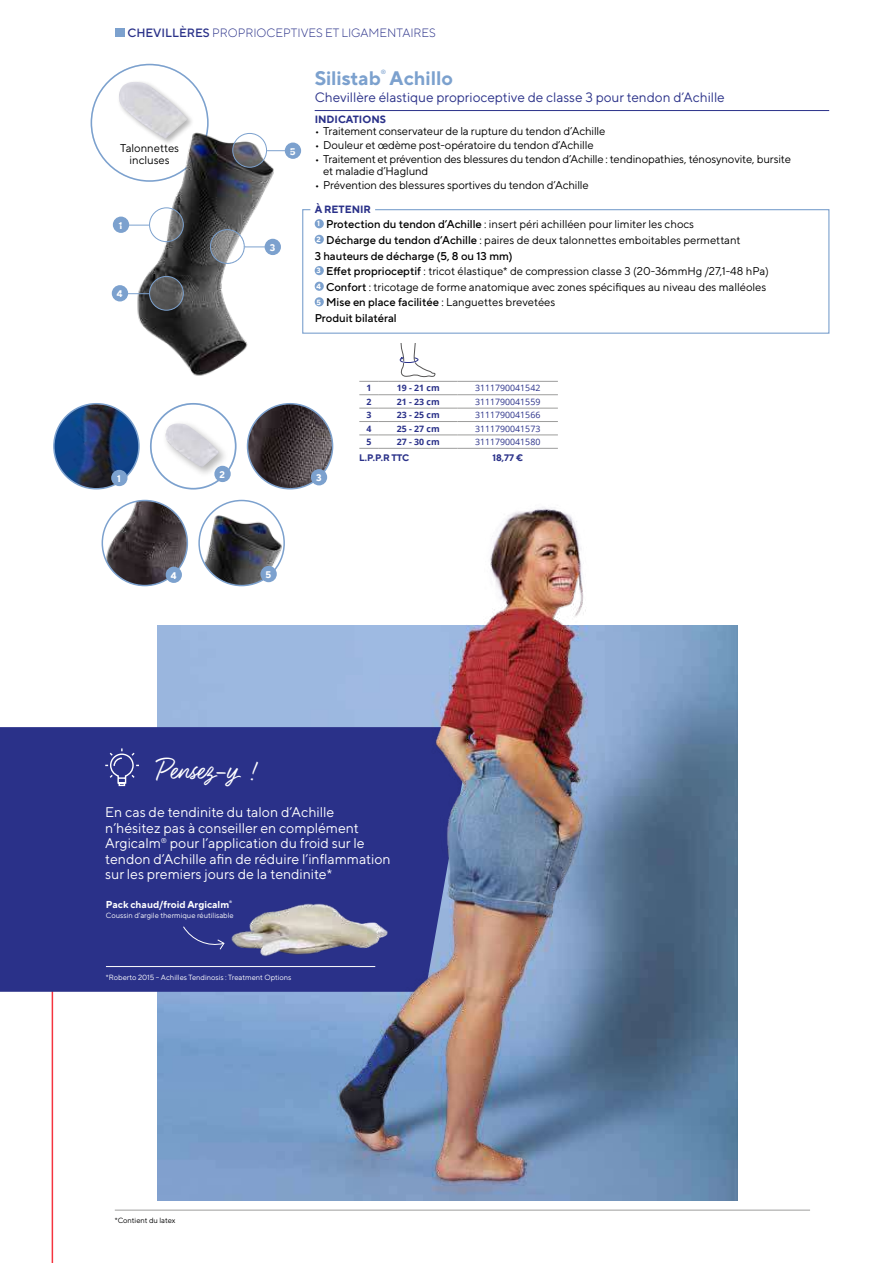
<style>
.page{position:relative;width:893px;height:1263px;background:#fff}
.page>*{position:absolute;margin:0;border:0;box-sizing:border-box;transform-origin:0 0}
.t1{font:31.05px "Felt That";letter-spacing:-.005em;color:#fff}
.t2{font:700 19.5px "TT Norms Pro";color:#7ca1ce}
.t3{font:13.95px/15.5px "TT Norms Pro";color:#fff}
.t4{font:13.5px "TT Norms Pro";color:#2a3189}
.t5{font:300 12px "TT Norms Pro";color:#2a3189}
.t6{font:11.25px/15.6px "TT Norms Pro";letter-spacing:-.01em;color:#000}
.t7{font:700 10.5px "TT Norms Pro";color:#2a3189}
.t8{font:700 10.05px "TT Norms Pro";color:#fff}
.t9{font:700 9.6px "TT Norms Pro";color:#fff}
.t10{font:700 9.45px "TT Norms Pro";color:#2a3189}
.t11{font:8.7px "Open Sans";color:#2a3189}
.t12{font:700 8.7px "Open Sans";color:#2a3189}
.t13{font:7.5px "TT Norms Pro";color:#fff}
.t14{font:7.5px "TT Norms Pro";letter-spacing:-.005em;color:#000}
.t15{font:500 6.15px "TT Norms Pro";color:#7ca1ce}
.t16{font:700 3.45px "TT Norms Pro";color:#fff}
.s1{font-weight:500}
</style>
<div class="page">
<img style="left:157px;top:625px;width:580px;height:575px">
<svg style="left:359px;top:381px;width:20px;height:1px"></svg>
<hr style="left:379px;top:381px;width:79px;height:1px;background:#9d9d9c">
<hr style="left:458px;top:381px;width:100px;height:1px;background:#9d9d9c">
<svg style="left:359px;top:394px;width:20px;height:1px"></svg>
<hr style="left:379px;top:394px;width:79px;height:1px;background:#9d9d9c">
<hr style="left:458px;top:394px;width:100px;height:1px;background:#9d9d9c">
<svg style="left:359px;top:408px;width:20px;height:1px"></svg>
<hr style="left:379px;top:408px;width:79px;height:1px;background:#9d9d9c">
<hr style="left:458px;top:408px;width:100px;height:1px;background:#9d9d9c">
<svg style="left:359px;top:421px;width:20px;height:1px"></svg>
<hr style="left:379px;top:421px;width:79px;height:1px;background:#9d9d9c">
<hr style="left:458px;top:421px;width:100px;height:1px;background:#9d9d9c">
<svg style="left:359px;top:434px;width:20px;height:1px"></svg>
<hr style="left:379px;top:434px;width:79px;height:1px;background:#9d9d9c">
<hr style="left:458px;top:434px;width:100px;height:1px;background:#9d9d9c">
<svg style="left:359px;top:448px;width:20px;height:1px"></svg>
<hr style="left:379px;top:448px;width:79px;height:1px;background:#9d9d9c">
<hr style="left:458px;top:448px;width:100px;height:1px;background:#9d9d9c">
<svg style="left:400px;top:343px;width:36px;height:34px"></svg>
<div style="left:116px;top:80px;width:79px;height:66px;background:#000;opacity:.3"></div>
<img style="left:118px;top:82px;width:69px;height:57px">
<img style="left:132px;top:130px;width:144px;height:246px">
<div style="left:113px;top:217px;width:16px;height:16px;background:#7ca1ce;border-radius:50%"></div>
<div style="left:112px;top:285px;width:16px;height:16px;background:#7ca1ce;border-radius:50%"></div>
<div style="left:265px;top:239px;width:16px;height:16px;background:#7ca1ce;border-radius:50%"></div>
<div style="left:285px;top:143px;width:16px;height:16px;background:#7ca1ce;border-radius:50%"></div>
<svg style="left:129px;top:225px;width:20px;height:1px"></svg>
<svg style="left:128px;top:293px;width:21px;height:1px"></svg>
<svg style="left:267px;top:150px;width:18px;height:1px"></svg>
<svg style="left:150px;top:208px;width:33px;height:34px"></svg>
<div style="left:149px;top:207px;width:35px;height:35px;border:1px solid #7ca1ce;border-radius:50%"></div>
<svg style="left:150px;top:276px;width:33px;height:34px"></svg>
<div style="left:149px;top:276px;width:35px;height:35px;border:1px solid #7ca1ce;border-radius:50%"></div>
<svg style="left:209px;top:228px;width:64px;height:37px"></svg>
<div style="left:210px;top:229px;width:35px;height:35px;border:1px solid #7ca1ce;border-radius:50%"></div>
<svg style="left:233px;top:133px;width:34px;height:34px"></svg>
<div style="left:232px;top:133px;width:35px;height:35px;border:1px solid #7ca1ce;border-radius:50%"></div>
<div style="left:115px;top:28px;width:10px;height:9px;background:#7ca1ce"></div>
<hr style="left:52px;top:771px;width:1px;height:492px;background:#f5333f">
<hr style="left:315px;top:110px;width:514px;height:1px;background:#2a3189">
<svg style="left:302px;top:209px;width:528px;height:125px"></svg>
<div style="left:0;top:727px;width:295px;height:265px;background:#2a3189"></div>
<hr style="left:115px;top:1210px;width:695px;height:1px;background:#9d9d9c">
<img style="left:199px;top:500px;width:85px;height:85px;border-radius:43px">
<div style="left:198px;top:500px;width:87px;height:86px;border:2px solid #7ca1ce;border-radius:50%"></div>
<div style="left:260px;top:566px;width:17px;height:16px;background:#7ca1ce;border-radius:50%"></div>
<img style="left:102px;top:500px;width:85px;height:85px;border-radius:43px">
<div style="left:102px;top:500px;width:86px;height:86px;border:2px solid #7ca1ce;border-radius:50%"></div>
<div style="left:166px;top:567px;width:16px;height:16px;background:#7ca1ce;border-radius:50%"></div>
<img style="left:54px;top:404px;width:85px;height:85px;border-radius:43px">
<div style="left:53px;top:403px;width:87px;height:86px;border:2px solid #7ca1ce;border-radius:50%"></div>
<div style="left:111px;top:470px;width:17px;height:16px;background:#7ca1ce;border-radius:50%"></div>
<img style="left:248px;top:404px;width:85px;height:85px;border-radius:43px">
<div style="left:247px;top:403px;width:86px;height:86px;border:2px solid #7ca1ce;border-radius:50%"></div>
<svg style="left:311px;top:469px;width:16px;height:16px"></svg>
<div style="left:150px;top:403px;width:86px;height:86px;border:2px solid #7ca1ce;border-radius:50%"></div>
<div style="left:162px;top:420px;width:68px;height:59px;background:#000;opacity:.3"></div>
<img style="left:165px;top:423px;width:54px;height:45px">
<div style="left:214px;top:466px;width:17px;height:16px;background:#7ca1ce;border-radius:50%"></div>
<svg style="left:104px;top:747px;width:36px;height:40px"></svg>
<hr style="left:106px;top:966px;width:269px;height:1px;background:#fff">
<img style="left:295px;top:471px;width:370px;height:740px">
<svg style="left:182px;top:926px;width:43px;height:24px"></svg>
<img style="left:229px;top:900px;width:160px;height:61px">
<p class="t5" style="left:127px;top:24px;width:310px"><span class="s1">CHEVILLÈRES</span> PROPRIOCEPTIVES ET LIGAMENTAIRES</p>
<h2 class="t2" style="left:315px;top:64px;width:140px">Silistab Achillo</h2>
<p class="t15" style="left:381px;top:68px;width:7px">®</p>
<p class="t4" style="left:315px;top:87px;width:412px">Chevillère élastique proprioceptive de classe 3 pour tendon d’Achille</p>
<p class="t7" style="left:315px;top:111px;width:73px">INDICATIONS</p>
<p class="t6" style="left:315px;top:122px;width:292px">• Traitement conservateur de la rupture du tendon d’Achille</p>
<p class="t6" style="left:315px;top:136px;width:280px">• Douleur et œdème post-opératoire du tendon d’Achille</p>
<p class="t6" style="left:323px;top:152px;width:469px;line-height:12px;text-indent:-9px">• Traitement et prévention des blessures du tendon d’Achille : tendinopathies, ténosynovite, bursite et maladie d’Haglund</p>
<p class="t6" style="left:315px;top:177px;width:276px">• Prévention des blessures sportives du tendon d’Achille</p>
<p class="t7" style="left:315px;top:201px;width:58px">À RETENIR</p>
<p class="t6" style="left:315px;top:216px;width:456px"><sup>1</sup> <span class="s1">Protection du tendon d’Achille</span> : insert péri achilléen pour limiter les chocs<br><sup>2</sup> <span class="s1">Décharge du tendon d’Achille</span> : paires de deux talonnettes emboitables permettant<br><span class="s1">3 hauteurs de décharge (5, 8 ou 13 mm)<br></span><sup>3</sup> <span class="s1">Effet proprioceptif</span> : tricot élastique* de compression classe 3 (20-36mmHg /27,1-48 hPa)<br><sup>4</sup> <span class="s1">Confort</span> : tricotage de forme anatomique avec zones spécifiques au niveau des malléoles <sup>5</sup> <span class="s1">Mise en place facilitée</span> : Languettes brevetées<br><span class="s1">Produit bilatéral</span></p>
<p class="t6" style="left:120px;top:140px;width:61px;line-height:12.8px;text-align:center">Talonnettes incluses</p>
<p class="t9" style="left:290px;top:144px;width:7px">5</p>
<p class="t9" style="left:119px;top:218px;width:5px">1</p>
<p class="t9" style="left:270px;top:240px;width:7px">3</p>
<p class="t9" style="left:117px;top:287px;width:7px">4</p>
<p class="t9" style="left:220px;top:467px;width:7px">2</p>
<p class="t9" style="left:117px;top:471px;width:5px">1</p>
<p class="t9" style="left:316px;top:471px;width:7px">3</p>
<p class="t9" style="left:171px;top:568px;width:7px">4</p>
<p class="t9" style="left:265px;top:567px;width:7px">5</p>
<p class="t12" style="left:367px;top:382px;width:7px">1</p>
<p class="t12" style="left:397px;top:382px;width:44px">19 - 21 cm</p>
<p class="t11" style="left:475px;top:382px;width:67px">3111790041542</p>
<p class="t12" style="left:367px;top:395px;width:7px">2</p>
<p class="t12" style="left:397px;top:395px;width:44px">21 - 23 cm</p>
<p class="t11" style="left:475px;top:396px;width:67px">3111790041559</p>
<p class="t12" style="left:367px;top:409px;width:7px">3</p>
<p class="t12" style="left:397px;top:409px;width:44px">23 - 25 cm</p>
<p class="t11" style="left:475px;top:409px;width:67px">3111790041566</p>
<p class="t12" style="left:367px;top:422px;width:7px">4</p>
<p class="t12" style="left:397px;top:422px;width:44px">25 - 27 cm</p>
<p class="t11" style="left:475px;top:422px;width:67px">3111790041573</p>
<p class="t12" style="left:367px;top:436px;width:7px">5</p>
<p class="t12" style="left:397px;top:436px;width:44px">27 - 30 cm</p>
<p class="t11" style="left:475px;top:436px;width:67px">3111790041580</p>
<p class="t10" style="left:359px;top:450px;width:52px">L.P.P.R TTC</p>
<p class="t10" style="left:492px;top:450px;width:32px">18,77 €</p>
<h1 class="t1" style="left:155px;top:751px;width:101px">Pensez-y !</h1>
<p class="t3" style="left:105px;top:803px;width:287px">En cas de tendinite du talon d’Achille n’hésitez pas à conseiller en complément Argicalm<sup>®</sup> pour l’application du froid sur le tendon d’Achille afin de réduire l’inflammation sur les premiers jours de la tendinite*</p>
<p class="t8" style="left:106px;top:897px;width:125px">Pack chaud/froid Argicalm</p>
<p class="t16" style="left:229px;top:899px;width:4px">®</p>
<p class="t13" style="left:106px;top:910px;width:129px">Coussin d’argile thermique réutilisable</p>
<p class="t13" style="left:106px;top:971px;width:187px">*Roberto 2015 – Achilles Tendinosis : Treatment Options</p>
<p class="t14" style="left:115px;top:1215px;width:62px">*Contient du latex</p>
</div>
